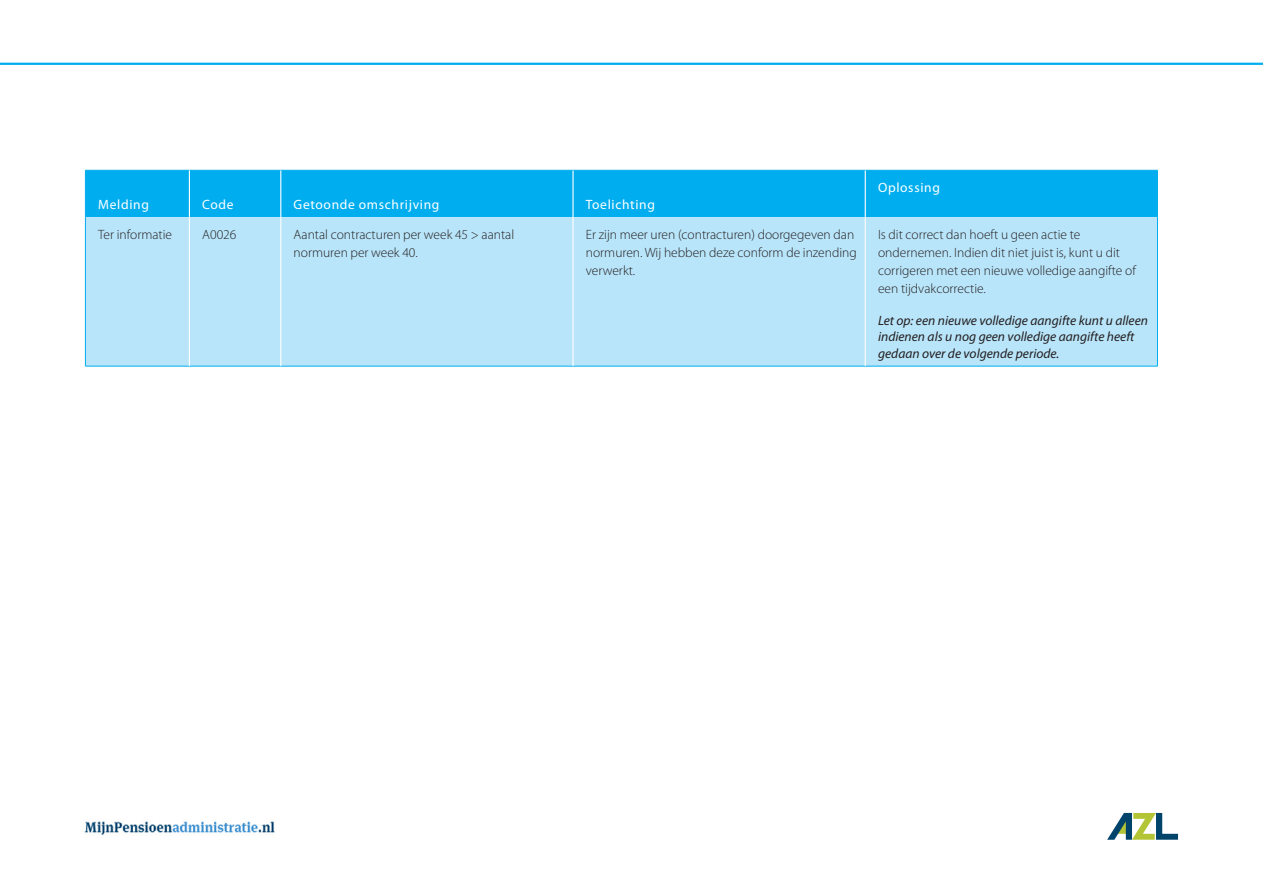
<style>
.page{position:relative;width:1263px;height:893px;background:#fff}
.page>*{position:absolute;margin:0;border:0;box-sizing:border-box;transform-origin:0 0}
.t1{font:300 13.5px/18px "Myriad Pro";color:#231f20}
.t2{font:italic 13.5px/16.2px "Myriad Pro";color:#231f20}
.t3{font:13.5px "Myriad Pro";letter-spacing:.05em;color:#fff}
</style>
<div class="page">
<hr style="left:0;top:63px;width:1263px;height:2px;background:#00aeef">
<svg style="left:1107px;top:813px;width:71px;height:27px"></svg>
<img style="left:84px;top:821px;width:191px;height:14px">
<div style="left:86px;top:171px;width:1071px;height:46px;background:#00aeef"></div>
<div style="left:86px;top:217px;width:1071px;height:149px;background:#b9e5fa"></div>
<hr style="left:85px;top:217px;width:1px;height:149px;background:#00aeef">
<hr style="left:1157px;top:217px;width:1px;height:149px;background:#00aeef">
<hr style="left:85px;top:366px;width:104px;height:1px;background:#00aeef">
<hr style="left:189px;top:366px;width:92px;height:1px;background:#00aeef">
<hr style="left:281px;top:366px;width:292px;height:1px;background:#00aeef">
<hr style="left:573px;top:366px;width:292px;height:1px;background:#00aeef">
<hr style="left:865px;top:366px;width:293px;height:1px;background:#00aeef">
<hr style="left:85px;top:170px;width:1px;height:47px;background:#00aeef">
<hr style="left:85px;top:170px;width:104px;height:1px;background:#00aeef">
<hr style="left:189px;top:170px;width:92px;height:1px;background:#00aeef">
<hr style="left:281px;top:170px;width:292px;height:1px;background:#00aeef">
<hr style="left:573px;top:170px;width:292px;height:1px;background:#00aeef">
<hr style="left:865px;top:170px;width:293px;height:1px;background:#00aeef">
<hr style="left:189px;top:170px;width:1px;height:47px;background:#fff">
<hr style="left:280px;top:170px;width:1px;height:47px;background:#fff">
<hr style="left:572px;top:170px;width:2px;height:47px;background:#fff">
<hr style="left:865px;top:170px;width:1px;height:47px;background:#fff">
<hr style="left:1157px;top:170px;width:1px;height:47px;background:#00aeef">
<hr style="left:189px;top:217px;width:1px;height:149px;background:#fff">
<hr style="left:280px;top:217px;width:1px;height:149px;background:#fff">
<hr style="left:572px;top:217px;width:2px;height:149px;background:#fff">
<hr style="left:865px;top:217px;width:1px;height:149px;background:#fff">
<p class="t3" style="left:98px;top:196px;width:52px">Melding</p>
<p class="t3" style="left:202px;top:196px;width:33px">Code</p>
<p class="t3" style="left:294px;top:196px;width:147px">Getoonde omschrijving</p>
<p class="t3" style="left:586px;top:196px;width:71px">Toelichting</p>
<p class="t3" style="left:878px;top:180px;width:63px">Oplossing</p>
<p class="t1" style="left:98px;top:225px;width:75px">Ter informatie</p>
<p class="t1" style="left:202px;top:225px;width:36px">A0026</p>
<p class="t1" style="left:294px;top:225px;width:222px">Aantal contracturen per week 45 &gt; aantal normuren per week 40.</p>
<p class="t1" style="left:586px;top:225px;width:272px">Er zijn meer uren (contracturen) doorgegeven dan normuren. Wij hebben deze conform de inzending verwerkt.</p>
<p class="t1" style="left:878px;top:225px;width:259px">Is dit correct dan hoeft u geen actie te ondernemen. Indien dit niet juist is, kunt u dit corrigeren met een nieuwe volledige aangifte of een tijdvakcorrectie.</p>
<p class="t2" style="left:878px;top:312px;width:271px">Let op: een nieuwe volledige aangifte kunt u alleen indienen als u nog geen volledige aangifte heeft gedaan over de volgende periode.</p>
</div>
